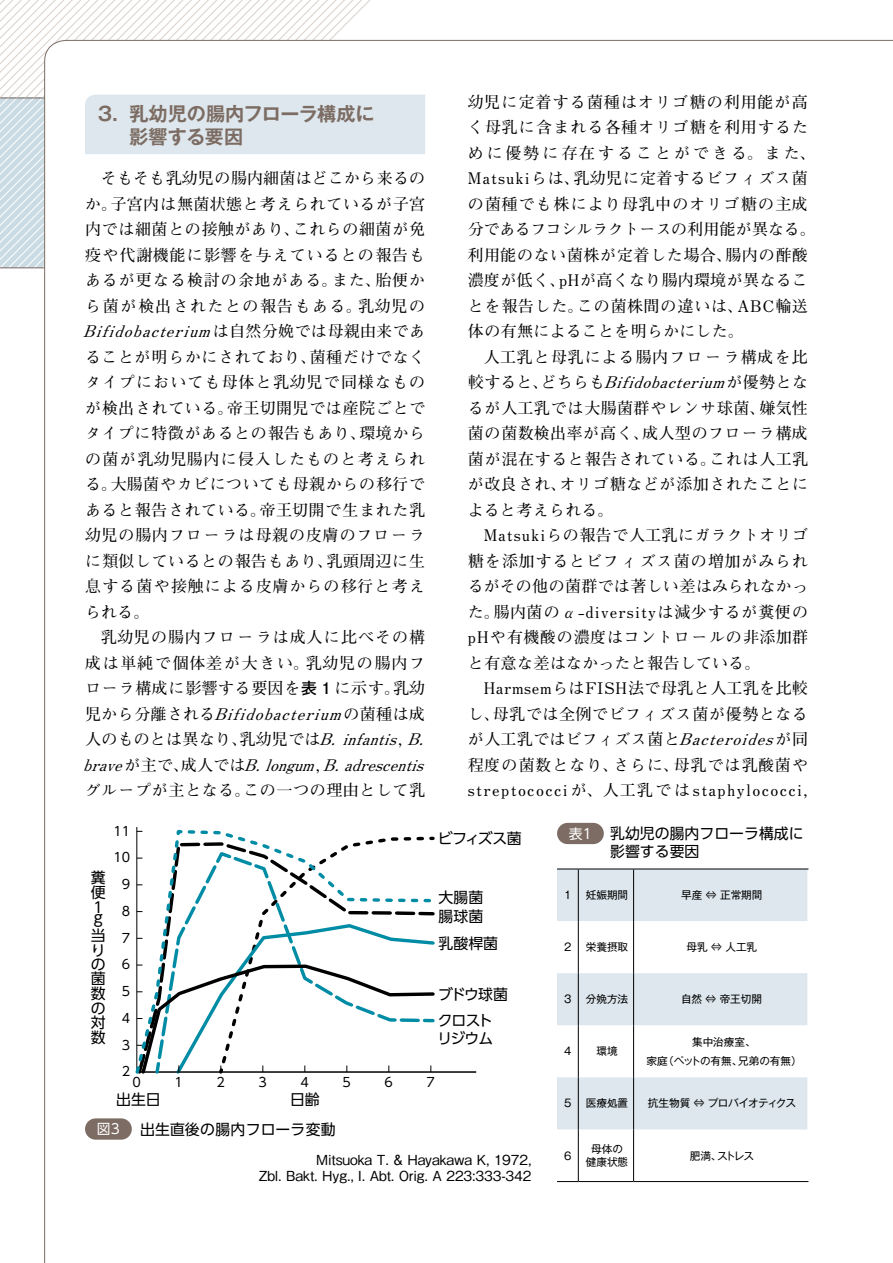
<style>
.page{position:relative;width:893px;height:1263px;background:#fff}
.page>*{position:absolute;margin:0;border:0;box-sizing:border-box;transform-origin:0 0}
.t1{font:700 19.2px/23.4px "Gothic MB101 Pro De";color:#7c6c63}
.t2{font:700 15.9px/25.5px "Futo Min A101 Pro";letter-spacing:.055em;color:#000;text-align:justify}
.t3{font:14.85px/14.5px "UD Shin Go Pro";color:#000}
.t4{font:14.85px/26.2px "UD Shin Go Pro";letter-spacing:-.075em;color:#000}
.t5{font:500 13.8px/15.9px "Gothic BBB Pr 5";letter-spacing:-.005em;color:#000;text-align:right}
.t6{font:13.8px "UD Shin Go Pro";color:#fff}
.t7{font:12.75px "UD Shin Go Pro";color:#000}
.t8{font:10.65px/18.6px "Gothic MB101 Pro";color:#000;text-align:center}
.t9{font:10.65px "Gothic MB101 Pro";letter-spacing:-.04em;color:#000}
.s1{font-style:italic}
.s2{font-family:"Futo Go B101 Pro"}
.s3{font-size:13.8px;color:#fff}
</style>
<div class="page">
<hr style="left:0;top:268px;width:45px;height:1px;background:#7c6c63">
<svg style="left:0;top:0;width:425px;height:268px"></svg>
<svg style="left:135px;top:827px;width:342px;height:247px"></svg>
<div style="left:85px;top:1118px;width:47px;height:22px;background:#7c6c63;border-radius:11px"></div>
<svg style="left:557px;top:869px;width:250px;height:260px;fill:#dde7ed"></svg>
<hr style="left:578px;top:869px;width:1px;height:52px;background:#000">
<hr style="left:633px;top:869px;width:1px;height:52px;background:#000">
<hr style="left:578px;top:921px;width:1px;height:52px;background:#000">
<hr style="left:633px;top:921px;width:1px;height:52px;background:#000">
<hr style="left:578px;top:973px;width:1px;height:52px;background:#000">
<hr style="left:633px;top:973px;width:1px;height:52px;background:#000">
<hr style="left:578px;top:1025px;width:1px;height:52px;background:#000">
<hr style="left:633px;top:1025px;width:1px;height:52px;background:#000">
<hr style="left:578px;top:1077px;width:1px;height:52px;background:#000">
<hr style="left:633px;top:1077px;width:1px;height:52px;background:#000">
<hr style="left:578px;top:1129px;width:1px;height:52px;background:#000">
<hr style="left:633px;top:1129px;width:1px;height:52px;background:#000">
<svg style="left:557px;top:868px;width:21px;height:1px"></svg>
<hr style="left:578px;top:868px;width:56px;height:1px;background:#000">
<hr style="left:634px;top:868px;width:174px;height:1px;background:#000">
<svg style="left:557px;top:1181px;width:21px;height:1px"></svg>
<hr style="left:578px;top:1181px;width:56px;height:1px;background:#000">
<hr style="left:634px;top:1181px;width:174px;height:1px;background:#000">
<div style="left:557px;top:823px;width:47px;height:21px;background:#7c6c63;border-radius:11px"></div>
<p class="t1" style="left:129px;top:100px;width:247px;text-indent:-32px">3．乳幼児の腸内フローラ構成に影響する要因</p>
<p class="t2" style="left:83px;top:163px;width:344px;text-indent:18px">そもそも乳幼児の腸内細菌はどこから来るのか。子宮内は無菌状態と考えられているが子宮内では細菌との接触があり、これらの細菌が免疫や代謝機能に影響を与えているとの報告もあるが更なる検討の余地がある。また、胎便から菌が検出されたとの報告もある。乳幼児の<span class="s1">Bifidobacterium</span> は自然分娩では母親由来であることが明らかにされており、菌種だけでなくタイプにおいても母体と乳幼児で同様なものが検出されている。帝王切開児では産院ごとでタイプに特徴があるとの報告もあり、環境からの菌が乳幼児腸内に侵入したものと考えられる。大腸菌やカビについても母親からの移行であると報告されている。帝王切開で生まれた乳幼児の腸内フローラは母親の皮膚のフローラに類似しているとの報告もあり、乳頭周辺に生息する菌や接触による皮膚からの移行と考えられる。</p>
<p class="t2" style="left:83px;top:623px;width:349px;text-align:left;text-indent:18px">乳幼児の腸内フローラは成人に比べその構成は単純で個体差が大きい。乳幼児の腸内フローラ構成に影響する要因を<span class="s2">表１</span>に示す。乳幼児から分離される <span class="s1">Bifidobacterium</span> の菌種は成人のものとは異なり、乳幼児では<span class="s1">B.infantis</span>, <span class="s1">B. brave</span> が主で、成人では <span class="s1">B.longum</span>, <span class="s1">B.adrescentis</span>グループが主となる。この一つの理由として乳</p>
<p class="t7" style="left:114px;top:820px;width:18px">11</p>
<p class="t7" style="left:114px;top:847px;width:18px">10</p>
<p class="t2" style="left:468px;top:87px;width:350px;text-align:left">幼児に定着する菌種はオリゴ糖の利用能が高く母乳に含まれる各種オリゴ糖を利用するために優勢に存在することができる。また、<br>Matsukiらは、乳幼児に定着するビフィズス菌の菌種でも株により母乳中のオリゴ糖の主成分であるフコシルラクトースの利用能が異なる。利用能のない菌株が定着した場合、腸内の酢酸濃度が低く、pHが高くなり腸内環境が異なることを報告した。この菌株間の違いは、ABC輸送体の有無によることを明らかにした。</p>
<p class="t2" style="left:468px;top:342px;width:342px;text-indent:16px">人工乳と母乳による腸内フローラ構成を比較すると、どちらも <span class="s1">Bifidobacterium</span> が優勢となるが人工乳では大腸菌群やレンサ球菌、嫌気性菌の菌数検出率が高く、成人型のフローラ構成菌が混在すると報告されている。これは人工乳が改良され、オリゴ糖などが添加されたことによると考えられる。</p>
<p class="t2" style="left:468px;top:521px;width:342px;text-indent:16px">Matsukiらの報告で人工乳にガラクトオリゴ糖を添加するとビフィズス菌の増加がみられるがその他の菌群では著しい差はみられなかった。腸内菌のα-diversityは減少するが糞便のpHや有機酸の濃度はコントロールの非添加群と有意な差はなかったと報告している。</p>
<p class="t2" style="left:468px;top:674px;width:342px;text-indent:16px">HarmsemらはFISH法で母乳と人工乳を比較し、母乳では全例でビフィズス菌が優勢となるが人工乳ではビフィズス菌と<span class="s1">Bacteroides</span>が同程度の菌数となり、さらに、母乳では乳酸菌やstreptococciが、人工乳ではstaphylococci,</p>
<p class="t3" style="left:438px;top:831px;width:85px">ビフィズス菌</p>
<p class="t3" style="left:610px;top:824px;width:195px;line-height:18px;text-indent:-41px"><span class="s3">表1</span> 乳幼児の腸内フローラ構成に影響する要因</p>
<p class="t3" style="left:91px;top:870px;width:16px;text-align:justify">糞便１</p>
<p class="t3" style="left:91px;top:908px;width:15px;line-height:17.7px">ｇ当</p>
<p class="t3" style="left:91px;top:942px;width:16px">りの菌数の対数</p>
<p class="t7" style="left:122px;top:874px;width:10px">9</p>
<p class="t7" style="left:122px;top:901px;width:10px">8</p>
<p class="t7" style="left:122px;top:927px;width:10px">7</p>
<p class="t7" style="left:122px;top:954px;width:10px">6</p>
<p class="t7" style="left:122px;top:981px;width:10px">5</p>
<p class="t7" style="left:122px;top:1008px;width:10px">4</p>
<p class="t7" style="left:122px;top:1034px;width:10px">3</p>
<p class="t7" style="left:122px;top:1061px;width:10px">2</p>
<p class="t7" style="left:133px;top:1072px;width:10px">0</p>
<p class="t3" style="left:439px;top:887px;width:46px;line-height:19px">大腸菌腸球菌</p>
<p class="t3" style="left:439px;top:935px;width:61px">乳酸桿菌</p>
<p class="t4" style="left:438px;top:980px;width:72px">ブドウ球菌クロスト</p>
<p class="t3" style="left:437px;top:1030px;width:58px">リジウム</p>
<p class="t7" style="left:175px;top:1072px;width:10px">1</p>
<p class="t7" style="left:217px;top:1072px;width:10px">2</p>
<p class="t7" style="left:259px;top:1072px;width:10px">3</p>
<p class="t7" style="left:301px;top:1072px;width:10px">4</p>
<p class="t7" style="left:343px;top:1072px;width:10px">5</p>
<p class="t7" style="left:385px;top:1072px;width:10px">6</p>
<p class="t7" style="left:427px;top:1072px;width:10px">7</p>
<p class="t3" style="left:116px;top:1092px;width:46px">出生日</p>
<p class="t3" style="left:290px;top:1092px;width:31px">日齢</p>
<p class="t6" style="left:97px;top:1118px;width:24px">図3</p>
<p class="t3" style="left:140px;top:1121px;width:197px">出生直後の腸内フローラ変動</p>
<p class="t5" style="left:259px;top:1150px;width:274px">Mitsuoka T. &amp; Hayakawa K, 1972,<br>Zbl. Bakt. Hyg., I. Abt. Orig. A 223:333-342</p>
<p class="t8" style="left:564px;top:884px;width:9px">1</p>
<p class="t8" style="left:586px;top:884px;width:44px">妊娠期間</p>
<p class="t8" style="left:681px;top:884px;width:83px">早産 ⇔ 正常期間</p>
<p class="t8" style="left:564px;top:936px;width:9px">2</p>
<p class="t8" style="left:586px;top:936px;width:44px">栄養摂取</p>
<p class="t8" style="left:686px;top:936px;width:72px">母乳 ⇔ 人工乳</p>
<p class="t8" style="left:564px;top:988px;width:9px">3</p>
<p class="t8" style="left:586px;top:988px;width:44px">分娩方法</p>
<p class="t8" style="left:681px;top:988px;width:83px">自然 ⇔ 帝王切開</p>
<p class="t8" style="left:564px;top:1040px;width:9px">4</p>
<p class="t8" style="left:596px;top:1040px;width:23px">環境</p>
<p class="t8" style="left:647px;top:1031px;width:157px">集中治療室、<br>家庭（ペットの有無、兄弟の有無）</p>
<p class="t8" style="left:564px;top:1092px;width:9px">5</p>
<p class="t8" style="left:586px;top:1092px;width:44px">医療処置</p>
<p class="t9" style="left:648px;top:1094px;width:150px">抗生物質 ⇔ プロバイオティクス</p>
<p class="t8" style="left:564px;top:1145px;width:9px">6</p>
<p class="t8" style="left:586px;top:1141px;width:44px;line-height:12.8px">母体の健康状態</p>
<p class="t8" style="left:690px;top:1145px;width:66px">肥満、ストレス</p>
</div>
